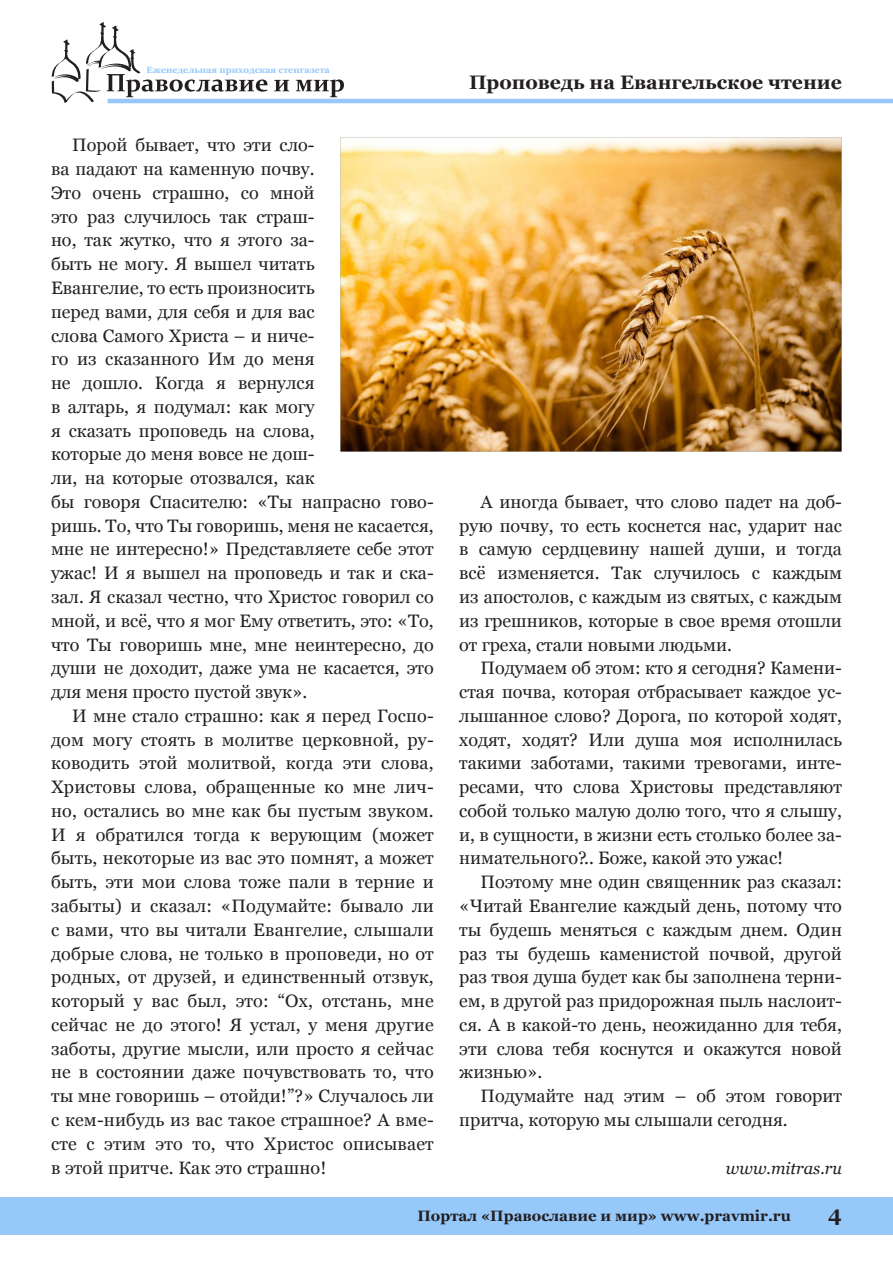
<style>
.page{position:relative;width:893px;height:1263px;background:#fff}
.page>*{position:absolute;margin:0;border:0;box-sizing:border-box;transform-origin:0 0}
.t1{font:700 21px "Georgia";color:#231f20}
.kolontitul{font:700 19.5px "Georgia";color:#231f20}
.Text{font:18px/23.7px "Georgia";color:#231f20;text-align:justify}
.Bibliography{font:italic 16.5px "Georgia";color:#231f20}
.t2{font:700 15px "Georgia";color:#231f20}
.t3{font:700 9px "Georgia";color:#96c8fa}
</style>
<div class="page">
<svg style="left:52px;top:22px;width:215px;height:81px"></svg>
<svg style="left:274px;top:80px;width:15px;height:11px"></svg>
<svg style="left:296px;top:79px;width:48px;height:18px"></svg>
<hr style="left:108px;top:99px;width:785px;height:4px;background:#96c8fa">
<div style="left:0;top:1197px;width:893px;height:37px;background:#96c8fa"></div>
<img style="left:340px;top:137px;width:502px;height:314px">
<p class="t3" style="left:147px;top:64px;width:185px">Еженедельная приходская стенгазета</p>
<p class="Text" style="left:51px;top:134px;width:384px;text-align:left;text-indent:21px">Порой бывает, что эти сло-<br>ва падают на каменную почву.<br>Это очень страшно, со мной<br>это раз случилось так страш-<br>но, так жутко, что я этого за-<br>быть не могу. Я вышел читать<br>Евангелие, то есть произносить<br>перед вами, для себя и для вас<br>слова Самого Христа – и ниче-<br>го из сказанного Им до меня<br>не дошло. Когда я вернулся<br>в алтарь, я подумал: как могу<br>я сказать проповедь на слова,<br>которые до меня вовсе не дош-<br>ли, на которые отозвался, как<br>бы говоря Спасителю: «Ты напрасно гово&shy;ришь. То, что Ты говоришь, меня не касается, мне не интересно!» Представляете себе этот ужас! И я вышел на проповедь и так и ска&shy;зал. Я сказал честно, что Христос говорил со мной, и всё, что я мог Ему ответить, это: «То, что Ты говоришь мне, мне неинтересно, до души не доходит, даже ума не касается, это для меня просто пустой звук».</p>
<p class="Text" style="left:51px;top:704px;width:384px;text-indent:21px">И мне стало страшно: как я перед Госпо&shy;дом могу стоять в молитве церковной, ру&shy;ководить этой молитвой, когда эти слова, Христовы слова, обращенные ко мне лич&shy;но, остались во мне как бы пустым звуком.<br>И я обратился тогда к верующим (может быть, некоторые из вас это помнят, а может быть, эти мои слова тоже пали в терние и забыты) и сказал: «Подумайте: бывало ли с вами, что вы читали Евангелие, слышали добрые слова, не только в проповеди, но от родных, от друзей, и единственный отзвук, который у вас был, это: “Ох, отстань, мне сейчас не до этого! Я устал, у меня другие заботы, другие мысли, или просто я сейчас не в состоянии даже почувствовать то, что ты мне говоришь – отойди!”?» Случалось ли с кем-нибудь из вас такое страшное? А вме&shy;сте с этим это то, что Христос описывает в этой притче. Как это страшно!</p>
<p class="kolontitul" style="left:469px;top:69px;width:374px">Проповедь на Евангельское чтение</p>
<p class="Text" style="left:459px;top:490px;width:384px;text-indent:21px">А иногда бывает, что слово падет на доб&shy;рую почву, то есть коснется нас, ударит нас в самую сердцевину нашей души, и тогда всё изменяется. Так случилось с каждым из апостолов, с каждым из святых, с каждым из грешников, которые в свое время отошли от греха, стали новыми людьми.</p>
<p class="Text" style="left:459px;top:657px;width:384px;text-indent:21px">Подумаем об этом: кто я сегодня? Камени&shy;стая почва, которая отбрасывает каждое ус&shy;лышанное слово? Дорога, по которой ходят, ходят, ходят? Или душа моя исполнилась такими заботами, такими тревогами, инте&shy;ресами, что слова Христовы представляют собой только малую долю того, что я слышу, и, в сущности, в жизни есть столько более за&shy;нимательного?.. Боже, какой это ужас!</p>
<p class="Text" style="left:459px;top:870px;width:384px;text-indent:21px">Поэтому мне один священник раз сказал: «Читай Евангелие каждый день, потому что ты будешь меняться с каждым днем. Один раз ты будешь каменистой почвой, другой раз твоя душа будет как бы заполнена терни&shy;ем, в другой раз придорожная пыль наслоит&shy;ся. А в какой-то день, неожиданно для тебя, эти слова тебя коснутся и окажутся новой жизнью».</p>
<p class="Text" style="left:459px;top:1084px;width:384px;text-indent:21px">Подумайте над этим – об этом говорит притча, которую мы слышали сегодня.</p>
<p class="Bibliography" style="left:726px;top:1157px;width:117px">www.mitras.ru</p>
<p class="t2" style="left:417px;top:1206px;width:375px">Портал «Православие и мир» www.pravmir.ru</p>
<p class="t1" style="left:828px;top:1200px;width:15px">4</p>
</div>
